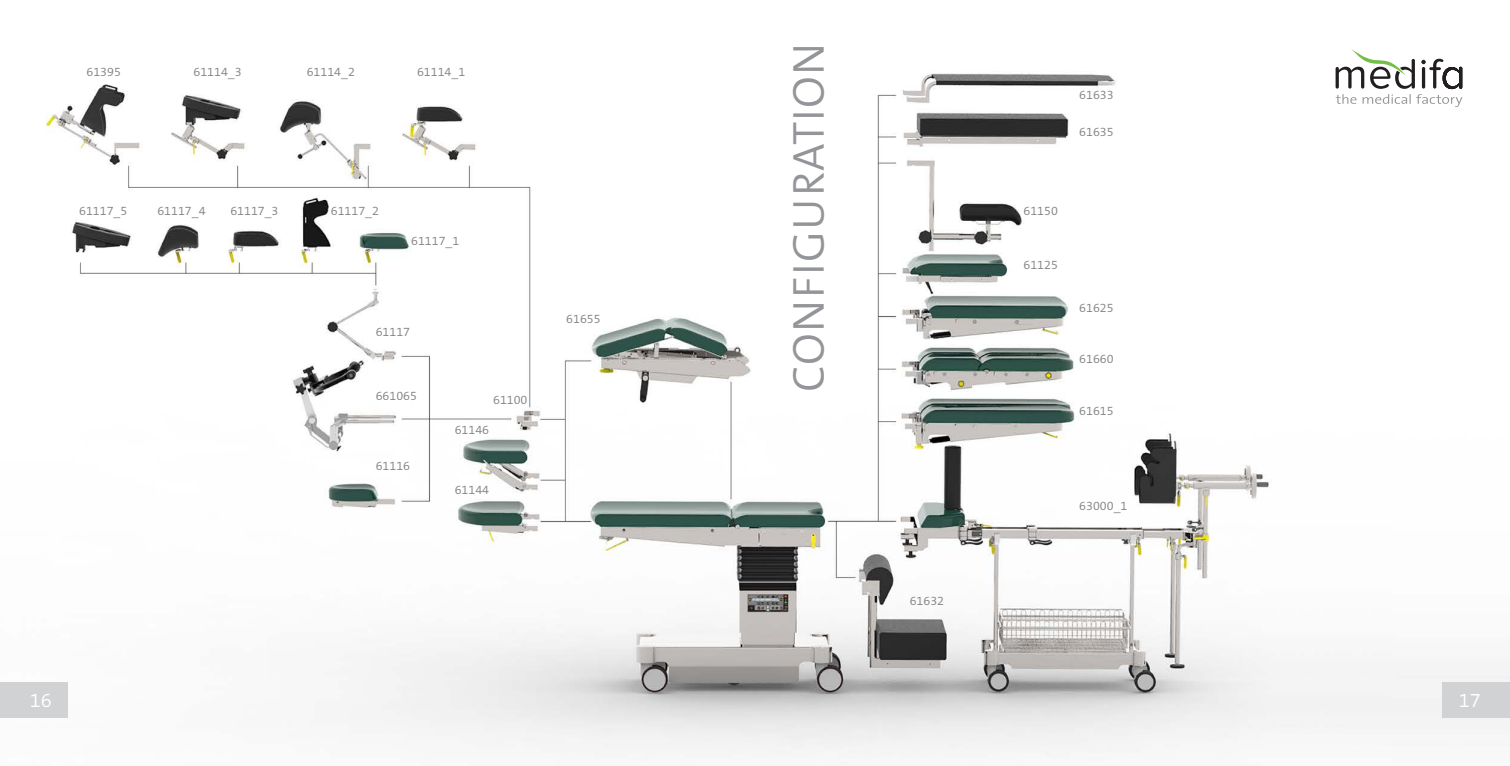
<style>
.page{position:relative;width:1510px;height:766px;background:#fff}
.page>*{position:absolute;margin:0;border:0;box-sizing:border-box;transform-origin:0 0}
.t1{font:300 45px "The Sans B W4";letter-spacing:.03em;color:#939598}
.t2{font:300 20px "The Sans B W4";color:#fff}
.t3{font:300 12.5px "The Sans B W4";color:#808285}
</style>
<div class="page">
<img style="left:0;top:67px;width:1509px;height:688px">
<div style="left:0;top:681px;width:67px;height:36px;background:#d1d2d4"></div>
<div style="left:1442px;top:681px;width:67px;height:36px;background:#d1d2d4"></div>
<svg style="left:1335px;top:49px;width:127px;height:58px"></svg>
<p class="t3" style="left:87px;top:63px;width:36px">61395</p>
<p class="t3" style="left:193px;top:63px;width:50px">61114_3</p>
<p class="t3" style="left:307px;top:63px;width:50px">61114_2</p>
<p class="t3" style="left:417px;top:63px;width:50px">61114_1</p>
<p class="t3" style="left:79px;top:203px;width:50px">61117_5</p>
<p class="t3" style="left:157px;top:203px;width:50px">61117_4</p>
<p class="t3" style="left:230px;top:203px;width:50px">61117_3</p>
<p class="t3" style="left:331px;top:203px;width:50px">61117_2</p>
<p class="t3" style="left:411px;top:232px;width:50px">61117_1</p>
<p class="t3" style="left:376px;top:323px;width:36px">61117</p>
<p class="t3" style="left:376px;top:387px;width:43px">661065</p>
<p class="t3" style="left:376px;top:458px;width:36px">61116</p>
<p class="t3" style="left:493px;top:392px;width:36px">61100</p>
<p class="t3" style="left:455px;top:422px;width:36px">61146</p>
<p class="t3" style="left:455px;top:482px;width:36px">61144</p>
<p class="t3" style="left:566px;top:311px;width:36px">61655</p>
<h1 class="t1" style="left:779px;top:392px;width:350px;rotate:-90deg">CONFIGURATION</h1>
<p class="t3" style="left:909px;top:592px;width:36px">61632</p>
<p class="t3" style="left:1079px;top:86px;width:36px">61633</p>
<p class="t3" style="left:1079px;top:124px;width:36px">61635</p>
<p class="t3" style="left:1023px;top:203px;width:36px">61150</p>
<p class="t3" style="left:1023px;top:257px;width:36px">61125</p>
<p class="t3" style="left:1079px;top:299px;width:36px">61625</p>
<p class="t3" style="left:1079px;top:351px;width:36px">61660</p>
<p class="t3" style="left:1079px;top:402px;width:36px">61615</p>
<p class="t3" style="left:1079px;top:498px;width:50px">63000_1</p>
<h2 class="t2" style="left:30px;top:687px;width:23px">16</h2>
<h2 class="t2" style="left:1458px;top:687px;width:24px">17</h2>
</div>
